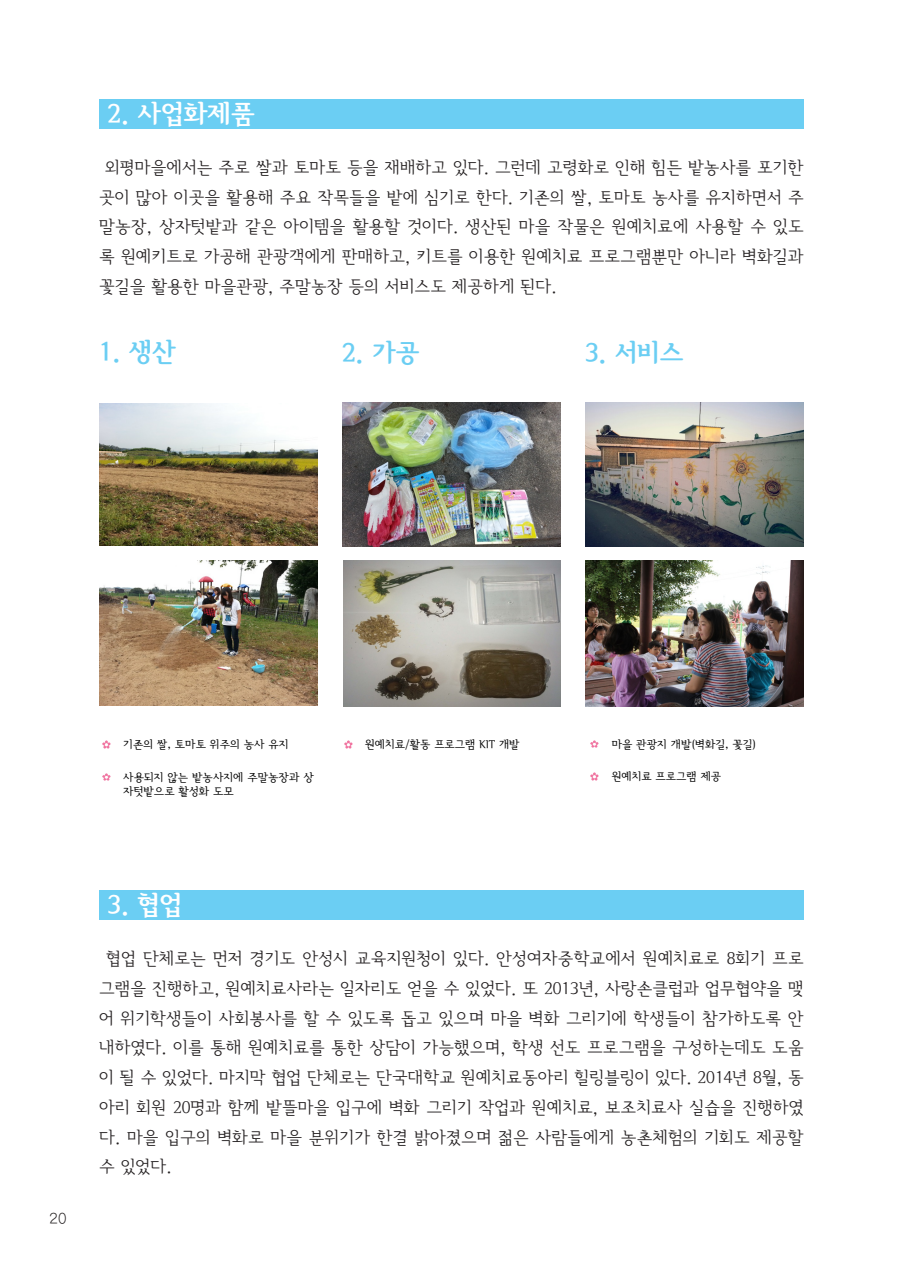
<style>
.page{position:relative;width:903px;height:1275px;background:#fff}
.page>*{position:absolute;margin:0;border:0;box-sizing:border-box;transform-origin:0 0}
.t1{font:26.25px "Seoul Hangang EB";color:#6bcef3}
.t2{font:26.25px "Seoul Hangang EB";color:#fff}
.t3{font:17.5px/29.8px "Seoul Hangang L";color:#231f20;text-align:justify}
.t4{font:14px "Korean DREAM1 R";color:#231f20}
.t5{font:11.38px/14px "Seoul Hangang M";color:#000}
</style>
<div class="page">
<div style="left:99px;top:890px;width:705px;height:30px;background:#6bcef3"></div>
<div style="left:99px;top:99px;width:705px;height:30px;background:#6bcef3"></div>
<img style="left:100px;top:403px;width:217px;height:143px">
<img style="left:100px;top:561px;width:217px;height:145px">
<img style="left:342px;top:403px;width:218px;height:143px">
<img style="left:343px;top:561px;width:217px;height:145px">
<img style="left:585px;top:403px;width:219px;height:143px">
<img style="left:585px;top:561px;width:219px;height:145px">
<svg style="left:102px;top:741px;width:8px;height:7px"></svg>
<svg style="left:102px;top:773px;width:8px;height:8px"></svg>
<svg style="left:344px;top:741px;width:8px;height:7px"></svg>
<svg style="left:591px;top:740px;width:8px;height:8px"></svg>
<svg style="left:591px;top:773px;width:8px;height:7px"></svg>
<p class="t2" style="left:108px;top:98px;width:148px">2. 사업화제품</p>
<p class="t3" style="left:99px;top:152px;width:706px;text-indent:6px">외평마을에서는 주로 쌀과 토마토 등을 재배하고 있다. 그런데 고령화로 인해 힘든 밭농사를 포기한 곳이 많아 이곳을 활용해 주요 작목들을 밭에 심기로 한다. 기존의 쌀, 토마토 농사를 유지하면서 주 말농장, 상자텃밭과 같은 아이템을 활용할 것이다. 생산된 마을 작물은 원예치료에 사용할 수 있도 록 원예키트로 가공해 관광객에게 판매하고, 키트를 이용한 원예치료 프로그램뿐만 아니라 벽화길과 꽃길을 활용한 마을관광, 주말농장 등의 서비스도 제공하게 된다.</p>
<p class="t1" style="left:99px;top:336px;width:78px">1. 생산</p>
<p class="t1" style="left:342px;top:337px;width:79px">2. 가공</p>
<p class="t1" style="left:585px;top:337px;width:99px">3. 서비스</p>
<p class="t5" style="left:123px;top:738px;width:167px">기존의 쌀, 토마토 위주의 농사 유지</p>
<p class="t5" style="left:123px;top:770px;width:192px">사용되지 않는 밭농사지에 주말농장과 상 자텃밭으로 활성화 도모</p>
<p class="t5" style="left:365px;top:738px;width:156px">원예치료/활동 프로그램 KIT 개발</p>
<p class="t5" style="left:612px;top:737px;width:146px">마을 관광지 개발(벽화길, 꽃길)</p>
<p class="t5" style="left:612px;top:770px;width:111px">원예치료 프로그램 제공</p>
<p class="t4" style="left:50px;top:1211px;width:19px">20</p>
<p class="t2" style="left:108px;top:889px;width:76px">3. 협업</p>
<p class="t3" style="left:99px;top:944px;width:706px;text-indent:7px">협업 단체로는 먼저 경기도 안성시 교육지원청이 있다. 안성여자중학교에서 원예치료로 8회기 프로 그램을 진행하고, 원예치료사라는 일자리도 얻을 수 있었다. 또 2013년, 사랑손클럽과 업무협약을 맺 어 위기학생들이 사회봉사를 할 수 있도록 돕고 있으며 마을 벽화 그리기에 학생들이 참가하도록 안 내하였다. 이를 통해 원예치료를 통한 상담이 가능했으며, 학생 선도 프로그램을 구성하는데도 도움 이 될 수 있었다. 마지막 협업 단체로는 단국대학교 원예치료동아리 힐링블링이 있다. 2014년 8월, 동 아리 회원 20명과 함께 밭뜰마을 입구에 벽화 그리기 작업과 원예치료, 보조치료사 실습을 진행하였 다. 마을 입구의 벽화로 마을 분위기가 한결 밝아졌으며 젊은 사람들에게 농촌체험의 기회도 제공할 수 있었다.</p>
</div>
